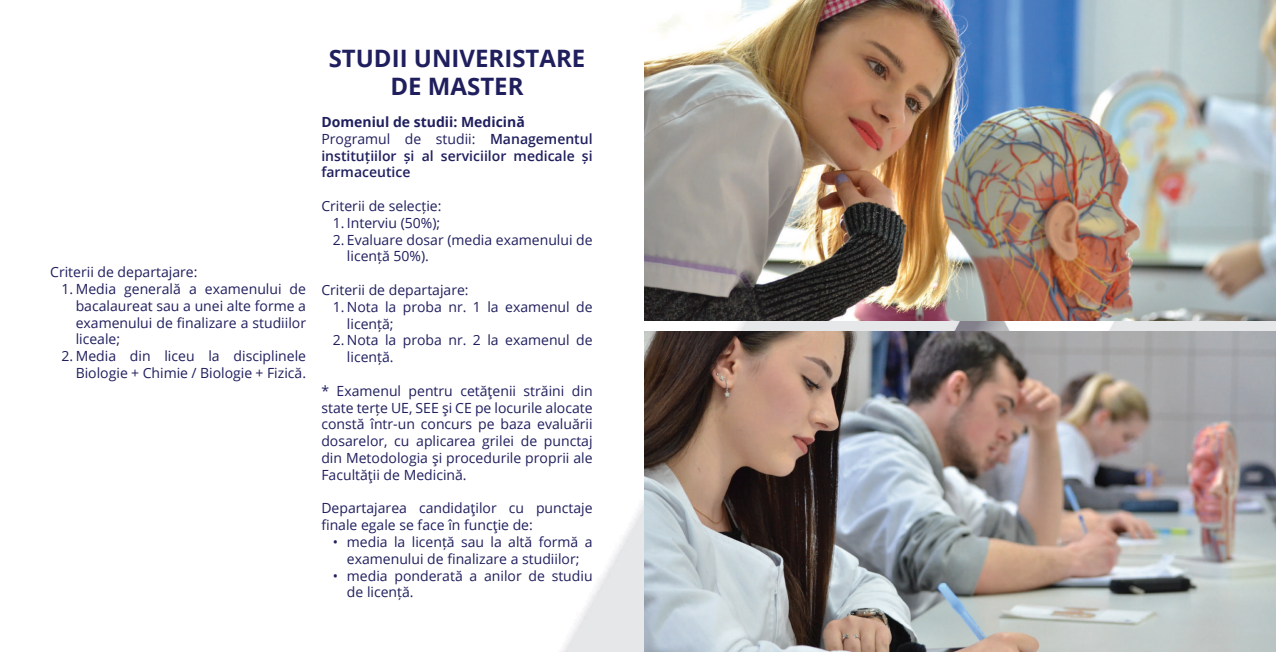
<style>
.page{position:relative;width:1276px;height:652px;background:#fff}
.page>*{position:absolute;margin:0;border:0;box-sizing:border-box;transform-origin:0 0}
.t1{font:700 24px/28.8px "Open Sans";color:#201f5e;text-align:center}
.t2{font:14px/16.8px "Open Sans";color:#201f5e}
.t3{font:600 14px/16.8px "Open Sans";color:#201f5e}
.s1{font-weight:700}
.s2{font-weight:400}
</style>
<div class="page">
<img style="left:561px;top:320px;width:715px;height:332px">
<img style="left:644px;top:332px;width:632px;height:320px">
<img style="left:644px;top:0;width:632px;height:320px">
<p class="t2" style="left:50px;top:263px;width:149px">Criterii de departajare:</p>
<p class="t2" style="left:76px;top:280px;width:232px;text-align:justify;text-indent:-14px">1. Media generală a examenului de bacalaureat sau a unei alte forme a examenului de finalizare a studiilor liceale;</p>
<p class="t2" style="left:62px;top:347px;width:246px;text-align:right">2. Media din liceu la disciplinele<br>Biologie + Chimie / Biologie + Fizică.</p>
<h1 class="t1" style="left:329px;top:43px;width:258px">STUDII UNIVERISTARE<br>DE MASTER</h1>
<p class="t3" style="left:321px;top:113px;width:273px"><span class="s1">Domeniul de studii: Medicină<br></span><span class="s2">Programul de studii:</span> Managementul instituțiilor și al serviciilor medicale și farmaceutice</p>
<p class="t2" style="left:321px;top:197px;width:122px">Criterii de selecție:</p>
<p class="t2" style="left:333px;top:214px;width:109px">1. Interviu (50%);</p>
<p class="t2" style="left:347px;top:231px;width:247px;text-indent:-14px">2. Evaluare dosar (media examenului de licență 50%).</p>
<p class="t2" style="left:321px;top:281px;width:149px">Criterii de departajare:</p>
<p class="t2" style="left:347px;top:298px;width:247px;text-indent:-14px">1. Nota la proba nr. 1 la examenul de licență;</p>
<p class="t2" style="left:347px;top:331px;width:247px;text-indent:-14px">2. Nota la proba nr. 2 la examenul de licență.</p>
<p class="t2" style="left:321px;top:382px;width:273px;text-align:justify">* Examenul pentru cetăţenii străini din state terțe UE, SEE şi CE pe locurile alocate constă într-un concurs pe baza evaluării dosarelor, cu aplicarea grilei de punctaj din Metodologia şi procedurile proprii ale Facultăţii de Medicină.</p>
<p class="t2" style="left:321px;top:499px;width:273px">Departajarea candidaţilor cu punctaje finale egale se face în funcţie de:</p>
<p class="t2" style="left:333px;top:533px;width:261px;text-align:center">• media la licență sau la altă formă a examenului de finalizare a studiilor;</p>
<p class="t2" style="left:347px;top:567px;width:247px;text-indent:-14px">• media ponderată a anilor de studiu de licență.</p>
</div>
